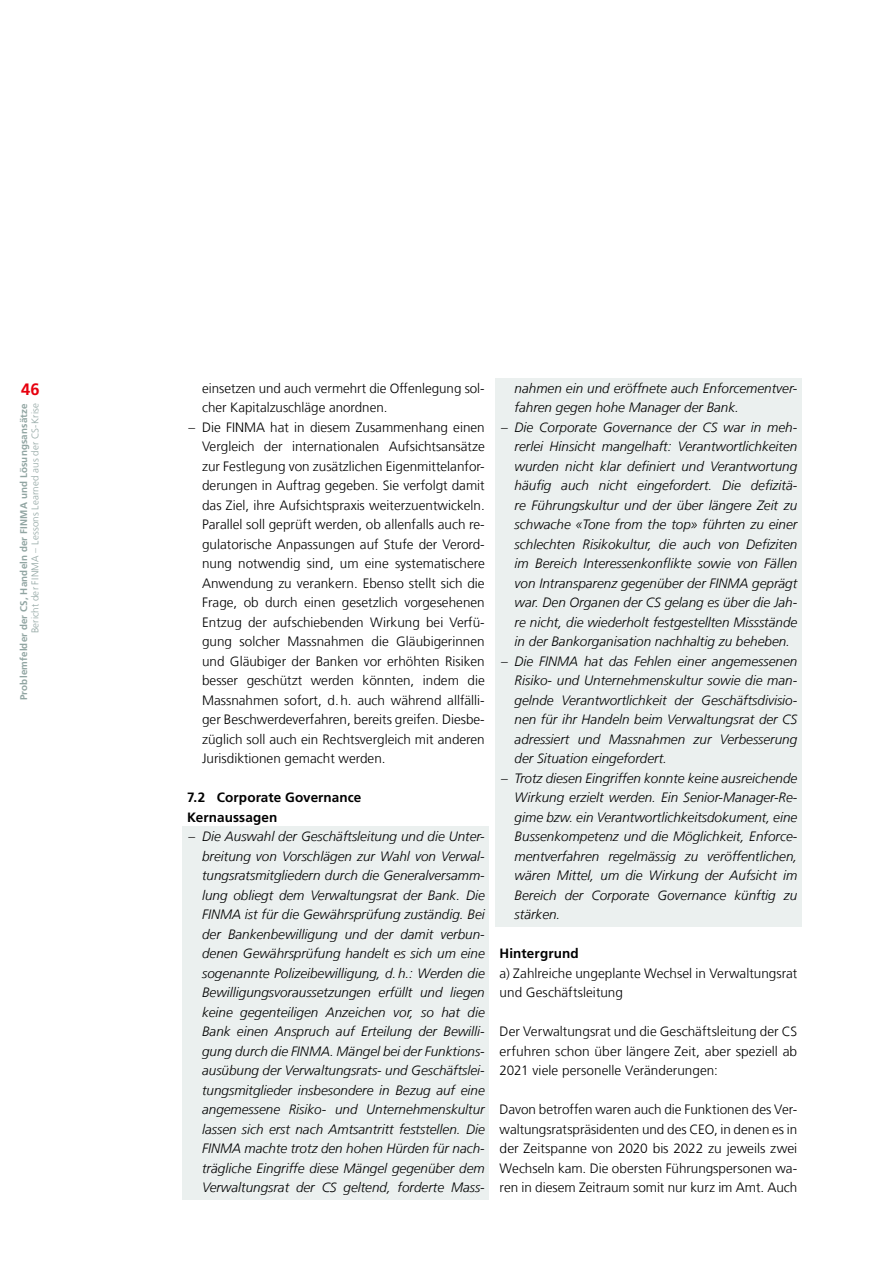
<style>
.page{position:relative;width:893px;height:1263px;background:#fff}
.page>*{position:absolute;margin:0;border:0;box-sizing:border-box;transform-origin:0 0}
.t1{font:700 16.5px "Frutiger LT Com";color:#e7000e}
.t2{font:italic 300 13.5px/19.5px "Frutiger LT Com";color:#000;text-align:justify}
.Text{font:300 13.5px/19.5px "Frutiger LT Com";color:#000;text-align:justify}
.Text-2{font:700 13.5px "Frutiger LT Com";letter-spacing:.005em;color:#000}
.Untertitel{font:700 13.5px "Frutiger LT Com";letter-spacing:.01em;color:#000}
.t3{font:700 9.75px "Frutiger LT Com";letter-spacing:.02em;color:#91a5a2}
.t4{font:300 9.75px "Frutiger LT Com";letter-spacing:.015em;color:#91a5a2}
.s1{font-style:normal}
</style>
<div class="page">
<div style="left:183px;top:827px;width:306px;height:373px;background:#ebf0ef"></div>
<div style="left:495px;top:378px;width:306px;height:42px;background:#ebf0ef"></div>
<div style="left:495px;top:417px;width:306px;height:237px;background:#ebf0ef"></div>
<div style="left:495px;top:651px;width:306px;height:120px;background:#ebf0ef"></div>
<div style="left:495px;top:768px;width:306px;height:159px;background:#ebf0ef"></div>
<p class="t1" style="left:21px;top:380px;width:20px">46</p>
<p class="t3" style="left:18px;top:700px;width:299px;rotate:-90deg">Problemfelder der CS, Handeln der FINMA und Lösungsansätze</p>
<p class="t4" style="left:29px;top:633px;width:232px;rotate:-90deg">Bericht der FINMA – Lessons Learned aus der CS-Krise</p>
<p class="Text" style="left:202px;top:378px;width:284px">einsetzen und auch vermehrt die Offenlegung sol&shy;cher Kapitalzuschläge anordnen.</p>
<p class="Text" style="left:202px;top:417px;width:284px;text-indent:-13px">– Die FINMA hat in diesem Zusammenhang einen Vergleich der internationalen Aufsichtsansätze zur Festlegung von zusätzlichen Eigenmittelanfor&shy;derungen in Auftrag gegeben. Sie verfolgt damit das Ziel, ihre Aufsichtspraxis weiterzuentwickeln.<br>Parallel soll geprüft werden, ob allenfalls auch re&shy;gulatorische Anpassungen auf Stufe der Verord&shy;nung notwendig sind, um eine systematischere Anwendung zu verankern. Ebenso stellt sich die Frage, ob durch einen gesetzlich vorgesehenen Entzug der aufschiebenden Wirkung bei Verfü&shy;gung solcher Massnahmen die Gläubigerinnen und Gläubiger der Banken vor erhöhten Risiken besser geschützt werden könnten, indem die Massnahmen sofort, d.h. auch während allfälli&shy;ger Beschwerdeverfahren, bereits greifen. Diesbe&shy;züglich soll auch ein Rechtsvergleich mit anderen Jurisdiktionen gemacht werden.</p>
<p class="Text-2" style="left:187px;top:789px;width:176px">7.2 Corporate Governance</p>
<p class="Text-2" style="left:187px;top:809px;width:92px">Kernaussagen</p>
<p class="t2" style="left:202px;top:827px;width:284px;text-indent:-13px"><span class="s1">–</span> Die Auswahl der Geschäftsleitung und die Unter&shy;breitung von Vorschlägen zur Wahl von Verwal&shy;tungsratsmitgliedern durch die Generalversamm&shy;lung obliegt dem Verwaltungsrat der Bank. Die FINMA ist für die Gewährsprüfung zuständig. Bei der Bankenbewilligung und der damit verbun&shy;denen Gewährsprüfung handelt es sich um eine sogenannte Polizeibewilligung, d.h.: Werden die Bewilligungsvoraussetzungen erfüllt und liegen keine gegenteiligen Anzeichen vor, so hat die Bank einen Anspruch auf Erteilung der Bewilli&shy;gung durch die FINMA. Mängel bei der Funktions&shy;ausübung der Verwaltungsrats- und Geschäftslei&shy;tungsmitglieder insbesondere in Bezug auf eine angemessene Risiko- und Unternehmenskultur lassen sich erst nach Amtsantritt feststellen. Die FINMA machte trotz den hohen Hürden für nach&shy;trägliche Eingriffe diese Mängel gegenüber dem Verwaltungsrat der CS geltend, forderte Mass-</p>
<p class="t2" style="left:515px;top:378px;width:284px">nahmen ein und eröffnete auch Enforcementver&shy;fahren gegen hohe Manager der Bank.</p>
<p class="t2" style="left:515px;top:417px;width:284px;text-indent:-14px"><span class="s1">–</span> Die Corporate Governance der CS war in meh&shy;rerlei Hinsicht mangelhaft: Verantwortlichkeiten wurden nicht klar definiert und Verantwortung häufig auch nicht eingefordert. Die defizitä&shy;re Führungskultur und der über längere Zeit zu schwache «Tone from the top» führten zu einer schlechten Risikokultur, die auch von Defiziten im Bereich Interessenkonflikte sowie von Fällen von Intransparenz gegenüber der FINMA geprägt war. Den Organen der CS gelang es über die Jah&shy;re nicht, die wiederholt festgestellten Missstände in der Bankorganisation nachhaltig zu beheben.</p>
<p class="t2" style="left:515px;top:651px;width:284px;text-indent:-14px"><span class="s1">–</span> Die FINMA hat das Fehlen einer angemessenen Risiko- und Unternehmenskultur sowie die man&shy;gelnde Verantwortlichkeit der Geschäftsdivisio&shy;nen für ihr Handeln beim Verwaltungsrat der CS adressiert und Massnahmen zur Verbesserung der Situation eingefordert.</p>
<p class="t2" style="left:515px;top:768px;width:284px;text-indent:-14px"><span class="s1">–</span> Trotz diesen Eingriffen konnte keine ausreichende Wirkung erzielt werden. Ein Senior-Manager-Re&shy;gime bzw. ein Verantwortlichkeitsdokument, eine Bussenkompetenz und die Möglichkeit, Enforce&shy;mentverfahren regelmässig zu veröffentlichen, wären Mittel, um die Wirkung der Aufsicht im Bereich der Corporate Governance künftig zu stärken.</p>
<p class="Untertitel" style="left:500px;top:945px;width:80px">Hintergrund</p>
<p class="Text" style="left:500px;top:963px;width:299px">a) Zahlreiche ungeplante Wechsel in Verwaltungsrat und Geschäftsleitung</p>
<p class="Text" style="left:500px;top:1022px;width:299px">Der Verwaltungsrat und die Geschäftsleitung der CS erfuhren schon über längere Zeit, aber speziell ab 2021 viele personelle Veränderungen:</p>
<p class="Text" style="left:500px;top:1100px;width:299px">Davon betroffen waren auch die Funktionen des Ver&shy;waltungsratspräsidenten und des CEO, in denen es in der Zeitspanne von 2020 bis 2022 zu jeweils zwei Wechseln kam. Die obersten Führungspersonen wa&shy;ren in diesem Zeitraum somit nur kurz im Amt. Auch</p>
</div>
